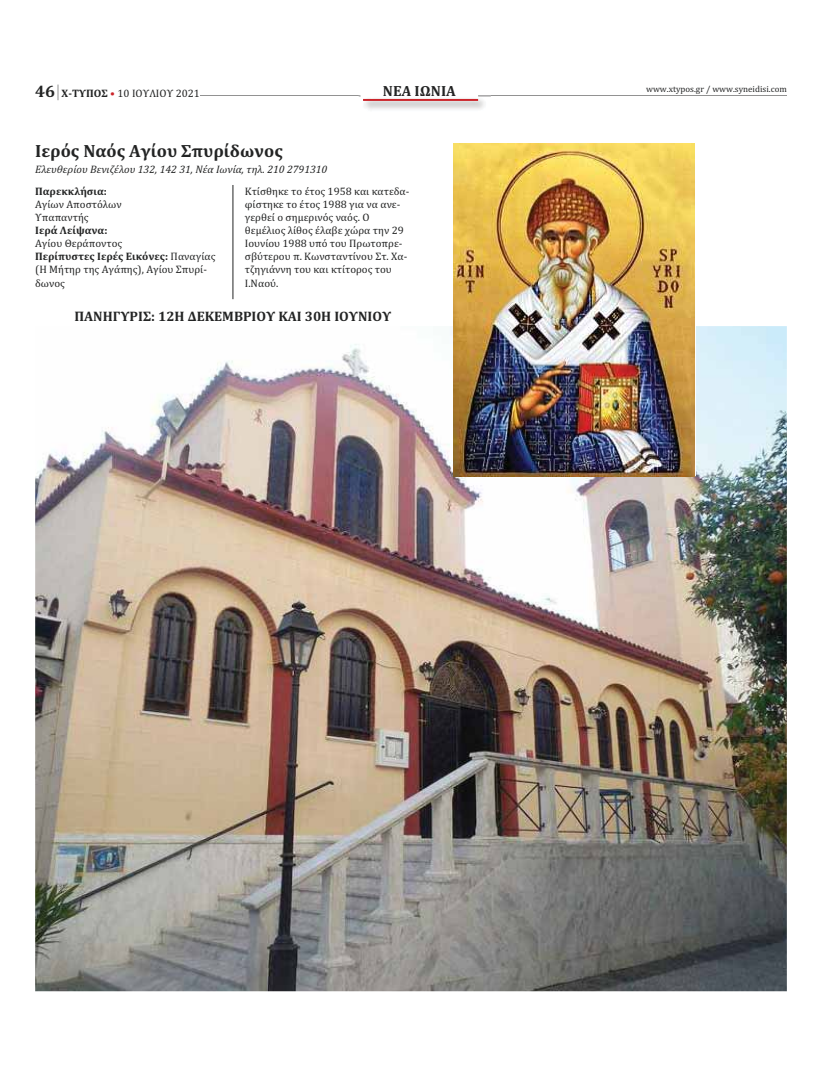
<style>
.page{position:relative;width:822px;height:1077px;background:#fff}
.page>*{position:absolute;margin:0;border:0;box-sizing:border-box;transform-origin:0 0}
.t1{font:700 17.9px "Cambria";color:#232424}
.t2{font:700 14.9px "Cambria";color:#262425}
.t3{font:700 13.9px "Cambria";color:#232424}
.t4{font:10.9px/13.1px "Cambria";color:#232424}
.t5{font:italic 10.9px "Cambria";color:#232424}
.t6{font:700 10.9px "Cambria";color:#232424}
.t7{font:8.9px "Cambria";color:#232424}
.s1{font-weight:700;font-size:16.9px}
.s2{font-weight:700}
.s3{color:#cb242a}
</style>
<div class="page">
<hr style="left:200px;top:95px;width:587px;height:1px;background:#929292">
<img style="left:359px;top:95px;width:132px;height:15px">
<img style="left:361px;top:95px;width:117px;height:4px">
<svg style="left:384px;top:95px;width:72px;height:1px"></svg>
<hr style="left:363px;top:99px;width:115px;height:2px;background:#cb242a">
<svg style="left:58px;top:85px;width:1px;height:15px"></svg>
<img style="left:35px;top:326px;width:752px;height:665px">
<img style="left:453px;top:143px;width:241px;height:333px">
<hr style="left:232px;top:185px;width:1px;height:114px;background:#232424">
<p class="t4" style="left:35px;top:88px;width:166px"><span class="s1">46</span> <span class="s2">Χ‑ΤΥΠΟΣ</span> <span class="s3">•</span> 10 ΙΟΥΛΙΟΥ 2021</p>
<h2 class="t2" style="left:383px;top:86px;width:75px">ΝΕΑ ΙΩΝΙΑ</h2>
<p class="t7" style="left:646px;top:86px;width:142px">www.xtypos.gr / www.syneidisi.com</p>
<h1 class="t1" style="left:35px;top:145px;width:249px">Ιερός Ναός Αγίου Σπυρίδωνος</h1>
<p class="t5" style="left:35px;top:163px;width:294px">Ελευθερίου Βενιζέλου 132, 142 31, Νέα Ιωνία, τηλ. 210 2791310</p>
<p class="t6" style="left:35px;top:187px;width:73px">Παρεκκλήσια:</p>
<p class="t4" style="left:35px;top:199px;width:88px">Αγίων Αποστόλων<br>Υπαπαντής</p>
<p class="t6" style="left:35px;top:227px;width:74px">Ιερά Λείψανα:</p>
<p class="t4" style="left:35px;top:238px;width:182px">Αγίου Θεράποντος<br><span class="s2">Περίπυστες Ιερές Εικόνες:</span> Παναγίας (Η Μήτηρ της Αγάπης), Αγίου Σπυρί‐ δωνος</p>
<p class="t4" style="left:245px;top:186px;width:166px">Κτίσθηκε το έτος 1958 και κατεδα‐ φίστηκε το έτος 1988 για να ανε‐ γερθεί ο σημερινός ναός. Ο θεμέλιος λίθος έλαβε χώρα την 29<br>Ιουνίου 1988 υπό του Πρωτοπρε‐ σβύτερου π. Κωνσταντίνου Στ. Χα‐ τζηγιάννη του και κτίτορος του<br>Ι.Ναού.</p>
<p class="t3" style="left:74px;top:311px;width:318px">ΠΑΝΗΓΥΡΙΣ: 12Η ΔΕΚΕΜΒΡΙΟΥ ΚΑΙ 30Η ΙΟΥΝΙΟΥ</p>
</div>
